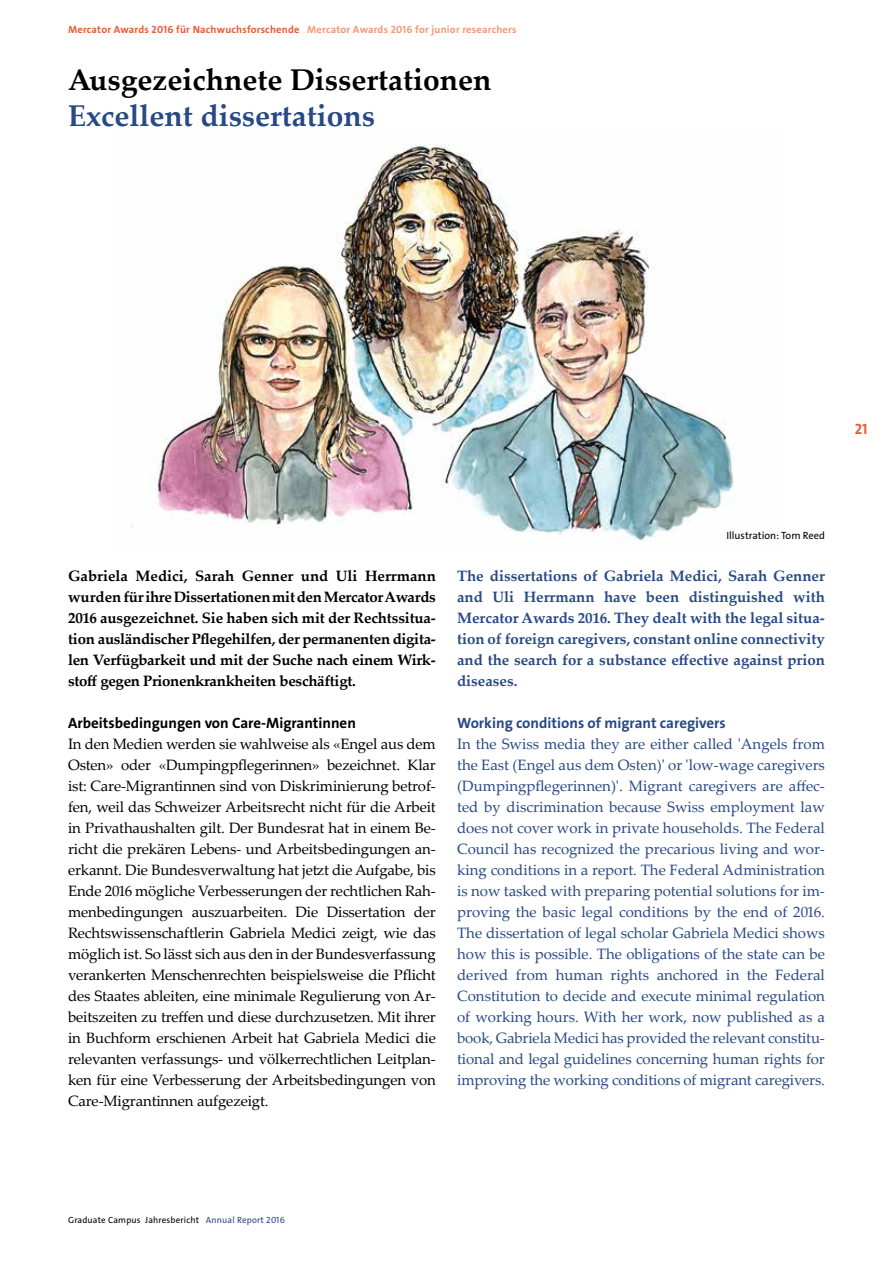
<style>
.page{position:relative;width:893px;height:1263px;background:#fff}
.page>*{position:absolute;margin:0;border:0;box-sizing:border-box;transform-origin:0 0}
.t1{font:700 30px "Palatino Linotype";color:#000}
.t2{font:700 30px "Palatino Linotype";color:#274984}
.t3{font:15px/21px "Palatino Linotype";letter-spacing:-.01em;color:#000;text-align:justify}
.t4{font:15px/21px "Palatino Linotype";letter-spacing:-.01em;color:#274984;text-align:justify}
.t5{font:700 15px/21px "Palatino Linotype";letter-spacing:-.02em;color:#000;text-align:justify}
.t6{font:700 15px/21px "Palatino Linotype";color:#274984;text-align:justify}
.t7{font:15px "The Sans LP7 Bld";color:#000}
.t8{font:15px "The Sans LP7 Bld";color:#274984}
.t9{font:15px "The Sans LP7 Bld";color:#e75c36}
.t10{font:10.5px "The Sans LP7 Bld";letter-spacing:.02em;color:#e75c36}
.t11{font:10.5px "The Sans LP5 Plain";color:#000}
.t12{font:9px "The Sans LP5 Plain";letter-spacing:.02em;color:#000}
.s1{color:#f39974}
.s2{color:#274984}
</style>
<div class="page">
<img style="left:132px;top:143px;width:602px;height:398px">
<p class="t10" style="left:68px;top:23px;width:450px">Mercator Awards 2016 für Nachwuchsforschende <span class="s1">Mercator Awards 2016 for junior researchers</span></p>
<h1 class="t1" style="left:68px;top:58px;width:425px">Ausgezeichnete Dissertationen</h1>
<h1 class="t2" style="left:68px;top:94px;width:309px">Excellent dissertations</h1>
<p class="t9" style="left:855px;top:419px;width:14px">21</p>
<p class="t11" style="left:726px;top:529px;width:100px">Illustration: Tom Reed</p>
<p class="t5" style="left:68px;top:565px;width:369px">Gabriela Medici, Sarah Genner und Uli Herrmann wurden für ihre Dissertationen mit den Mercator Awards 2016 ausgezeichnet. Sie haben sich mit der Rechtssitua&shy;tion ausländischer Pflegehilfen, der permanenten digita&shy;len Verfügbarkeit und mit der Suche nach einem Wirk&shy;stoff gegen Prionenkrankheiten beschäftigt.</p>
<p class="t6" style="left:457px;top:565px;width:369px">The dissertations of Gabriela Medici, Sarah Genner and Uli Herrmann have been distinguished with Mercator Awards 2016. They dealt with the legal situa&shy;tion of foreign caregivers, constant online connectivity and the search for a substance effective against prion diseases.</p>
<p class="t7" style="left:68px;top:713px;width:289px">Arbeitsbedingungen von Care-Migrantinnen</p>
<p class="t3" style="left:68px;top:733px;width:369px">In den Medien werden sie wahlweise als «Engel aus dem Osten» oder «Dumpingpflegerinnen» bezeichnet. Klar ist: Care-Migrantinnen sind von Diskriminierung betrof&shy;fen, weil das Schweizer Arbeitsrecht nicht für die Arbeit in Privathaushalten gilt. Der Bundesrat hat in einem Be&shy;richt die prekären Lebens- und Arbeitsbedingungen an&shy;erkannt. Die Bundesverwaltung hat jetzt die Aufgabe, bis Ende 2016 mögliche Verbesserungen der rechtlichen Rah&shy;menbedingungen auszuarbeiten. Die Dissertation der Rechtswissenschaftlerin Gabriela Medici zeigt, wie das möglich ist. So lässt sich aus den in der Bundesverfassung verankerten Menschenrechten beispielsweise die Pflicht des Staates ableiten, eine minimale Regulierung von Ar&shy;beitszeiten zu treffen und diese durchzusetzen. Mit ihrer in Buchform erschienen Arbeit hat Gabriela Medici die relevanten verfassungs- und völkerrechtlichen Leitplan&shy;ken für eine Verbesserung der Arbeitsbedingungen von Care-Migrantinnen aufgezeigt.</p>
<p class="t8" style="left:457px;top:713px;width:270px">Working conditions of migrant caregivers</p>
<p class="t4" style="left:457px;top:733px;width:369px">In the Swiss media they are either called 'Angels from the East (Engel aus dem Osten)' or 'low-wage caregivers (Dumpingpflegerinnen)'. Migrant caregivers are affec&shy;ted by discrimination because Swiss employment law does not cover work in private households. The Federal Council has recognized the precarious living and wor&shy;king conditions in a report. The Federal Administration is now tasked with preparing potential solutions for im&shy;proving the basic legal conditions by the end of 2016.<br>The dissertation of legal scholar Gabriela Medici shows how this is possible. The obligations of the state can be derived from human rights anchored in the Federal Constitution to decide and execute minimal regulation of working hours. With her work, now published as a book, Gabriela Medici has provided the relevant constitu&shy;tional and legal guidelines concerning human rights for improving the working conditions of migrant caregivers.</p>
<p class="t12" style="left:68px;top:1214px;width:218px">Graduate Campus Jahresbericht <span class="s2">Annual Report 2016</span></p>
</div>
